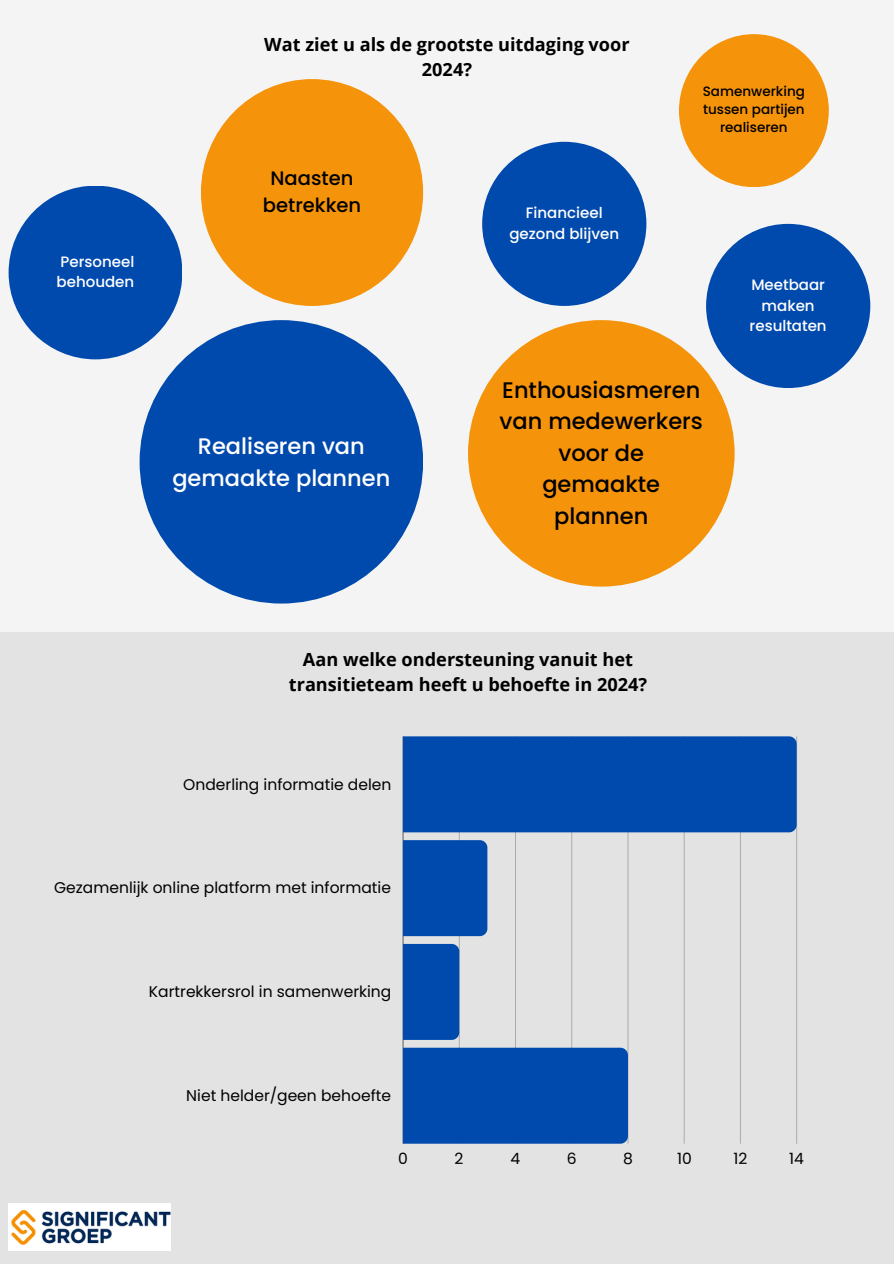
<style>
.page{position:relative;width:894px;height:1264px;background:#fff}
.page>*{position:absolute;margin:0;border:0;box-sizing:border-box;transform-origin:0 0}
.t1{font:500 22.5px/31.5px "Poppins";color:#000;text-align:center}
.t2{font:500 22.5px/31.5px "Poppins";color:#fff;text-align:center}
.t3{font:500 19.5px/27px "Poppins";color:#000;text-align:center}
.t4{font:700 18.15px/24.8px "Open Sans";color:#000;text-align:center}
.t5{font:15.45px "Poppins";color:#000}
.t6{font:500 15px/20.2px "Poppins";color:#fff;text-align:center}
.t7{font:500 13.5px/18px "Poppins";color:#000;text-align:center}
</style>
<div class="page">
<div style="left:0;top:0;width:893px;height:1263px;background:#f4f4f4"></div>
<div style="left:0;top:632px;width:893px;height:631px;background:#e3e3e3"></div>
<div style="left:678px;top:34px;width:150px;height:153px;background:#f5930a;border-radius:50%"></div>
<div style="left:139px;top:320px;width:284px;height:283px;background:#004aad;border-radius:50%"></div>
<div style="left:468px;top:320px;width:266px;height:266px;background:#f5930a;border-radius:50%"></div>
<div style="left:482px;top:142px;width:164px;height:164px;background:#004aad;border-radius:50%"></div>
<img style="left:9px;top:1203px;width:162px;height:47px">
<hr style="left:402px;top:736px;width:1px;height:407px;background:#000">
<hr style="left:459px;top:736px;width:1px;height:407px;background:#000">
<hr style="left:515px;top:736px;width:1px;height:407px;background:#000">
<hr style="left:571px;top:736px;width:1px;height:407px;background:#000">
<hr style="left:627px;top:736px;width:1px;height:407px;background:#000">
<hr style="left:683px;top:736px;width:1px;height:407px;background:#000">
<hr style="left:739px;top:736px;width:1px;height:407px;background:#000">
<hr style="left:796px;top:736px;width:1px;height:407px;background:#000">
<div style="left:403px;top:736px;width:393px;height:96px;background:#004aad"></div>
<div style="left:403px;top:840px;width:84px;height:96px;background:#004aad"></div>
<div style="left:403px;top:943px;width:56px;height:96px;background:#004aad"></div>
<div style="left:403px;top:1047px;width:224px;height:96px;background:#004aad"></div>
<div style="left:201px;top:79px;width:222px;height:226px;background:#f5930a;border-radius:50%"></div>
<div style="left:9px;top:186px;width:173px;height:173px;background:#004aad;border-radius:50%"></div>
<div style="left:705px;top:224px;width:165px;height:164px;background:#004aad;border-radius:50%"></div>
<h2 class="t6" style="left:57px;top:251px;width:79px;text-align:left">Personeel behouden</h2>
<p class="t4" style="left:264px;top:32px;width:367px">Wat ziet u als de grootste uitdaging voor<br>2024?</p>
<h1 class="t3" style="left:263px;top:164px;width:100px">Naasten betrekken</h1>
<p class="t6" style="left:509px;top:203px;width:111px">Financieel gezond blijven</p>
<h2 class="t7" style="left:702px;top:82px;width:104px">Samenwerking tussen partijen realiseren</h2>
<p class="t6" style="left:749px;top:275px;width:79px">Meetbaar maken resultaten</p>
<h2 class="t2" style="left:172px;top:430px;width:219px">Realiseren van gemaakte plannen</h2>
<p class="t1" style="left:499px;top:374px;width:205px">Enthousiasmeren van medewerkers voor de gemaakte plannen</p>
<h1 class="t4" style="left:289px;top:647px;width:359px">Aan welke ondersteuning vanuit het transitieteam heeft u behoefte in 2024?</h1>
<p class="t5" style="left:183px;top:773px;width:210px">Onderling informatie delen</p>
<p class="t5" style="left:54px;top:877px;width:338px">Gezamenlijk online platform met informatie</p>
<p class="t5" style="left:149px;top:980px;width:244px">Kartrekkersrol in samenwerking</p>
<p class="t5" style="left:186px;top:1084px;width:206px">Niet helder/geen behoefte</p>
<p class="t5" style="left:398px;top:1147px;width:11px">0</p>
<p class="t5" style="left:454px;top:1147px;width:10px">2</p>
<p class="t5" style="left:510px;top:1147px;width:11px">4</p>
<p class="t5" style="left:566px;top:1147px;width:11px">6</p>
<p class="t5" style="left:623px;top:1147px;width:11px">8</p>
<p class="t5" style="left:677px;top:1147px;width:16px">10</p>
<p class="t5" style="left:733px;top:1147px;width:15px">12</p>
<p class="t5" style="left:789px;top:1147px;width:16px">14</p>
</div>
